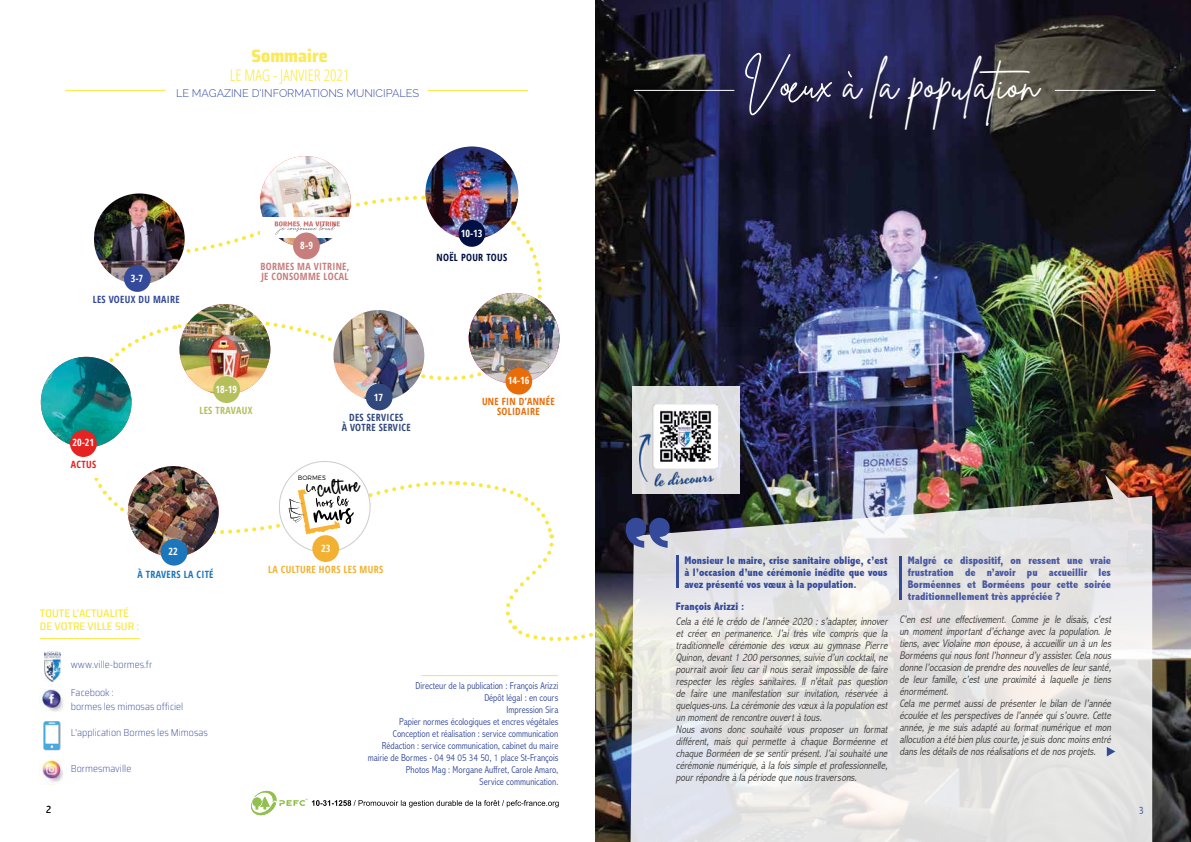
<style>
.page{position:relative;width:1191px;height:842px;background:#fff}
.page>*{position:absolute;margin:0;border:0;box-sizing:border-box;transform-origin:0 0}
.t1{font:44.7px "Brittany Signature";color:#fff}
.t2{font:19.1px "Dreameyes";color:#000}
.t3{font:800 semi-condensed 18px "Saira";color:#faea5a}
.t4{font:300 16px "Open Sans Condensed";color:#fae83e}
.t5{font:italic 300 condensed 11px/12px "Abadi";color:#3c3c3b}
.t6{font:800 condensed 11px/12px "Abadi";color:#4857a3;text-align:justify}
.t7{font:800 condensed 11px/12px "Abadi";color:#34499a;text-align:justify}
.t8{font:300 11px "Raleway";color:#34499a}
.t9{font:500 semi-condensed 11px/13.2px "Saira";color:#fae83e}
.t10{font:300 condensed 11px "Abadi";color:#000}
.t11{font:300 condensed 11px "Abadi";color:#34499a}
.t12{font:300 condensed 10px/12px "Abadi";color:#34499a;text-align:right}
.t13{font:200 semi-condensed 10px/14px "Saira";color:#34499a}
.t14{font:700 10px "Open Sans Condensed";color:#fff}
.t15{font:700 10px/10px "Open Sans Condensed";letter-spacing:.03em;color:#c67f7d}
.t16{font:700 10px/10px "Open Sans Condensed";letter-spacing:.03em;color:#31487d;text-align:center}
.t17{font:700 10px/10px "Open Sans Condensed";letter-spacing:.03em;color:#e86d09;text-align:center}
.t18{font:700 10px "Open Sans Condensed";letter-spacing:.03em;color:#f2b132}
.t19{font:700 10px "Open Sans Condensed";letter-spacing:.03em;color:#34499a}
.t20{font:700 10px "Open Sans Condensed";letter-spacing:.03em;color:#1c76bc}
.t21{font:700 10px "Open Sans Condensed";letter-spacing:.03em;color:#001044}
.t22{font:700 10px "Open Sans Condensed";letter-spacing:.03em;color:#b5bf5c}
.t23{font:700 10px "Open Sans Condensed";letter-spacing:.03em;color:#e52321}
.t24{font:300 6.3px "Montserrat";color:#000}
</style>
<div class="page">
<svg style="left:94px;top:428px;width:259px;height:137px"></svg>
<img style="left:595px;top:0;width:596px;height:842px">
<div style="left:632px;top:386px;width:107px;height:108px;background:linear-gradient(to right,#e0e2df,#dfdfe5)"></div>
<svg style="left:630px;top:475px;width:522px;height:367px;background:#d5d4d4"></svg>
<img style="left:40px;top:690px;width:23px;height:22px">
<img style="left:44px;top:652px;width:17px;height:29px">
<img style="left:43px;top:721px;width:18px;height:30px">
<hr style="left:421px;top:675px;width:137px;height:1px;background:#fae83e">
<hr style="left:40px;top:638px;width:100px;height:1px;background:#fae83e">
<hr style="left:1054px;top:90px;width:101px;height:1px;background:#fff">
<hr style="left:634px;top:90px;width:100px;height:1px;background:#fff">
<svg style="left:251px;top:791px;width:307px;height:24px"></svg>
<img style="left:41px;top:357px;width:91px;height:90px;border-radius:45px">
<div style="left:58px;top:451px;width:51px;height:27px;background:#fff"></div>
<div style="left:70px;top:430px;width:27px;height:27px;background:#e52321;border-radius:50%"></div>
<img style="left:128px;top:466px;width:91px;height:91px;border-radius:45px">
<div style="left:161px;top:539px;width:26px;height:27px;background:#1c76bc;border-radius:50%"></div>
<hr style="left:899px;top:556px;width:3px;height:44px;background:#34499a">
<svg style="left:790px;top:389px;width:5px;height:6px"></svg>
<hr style="left:676px;top:555px;width:2px;height:33px;background:#34499a">
<svg style="left:1106px;top:747px;width:9px;height:9px"></svg>
<svg style="left:745px;top:52px;width:87px;height:63px;background:#38375d"></svg>
<svg style="left:847px;top:70px;width:5px;height:8px"></svg>
<img style="left:639px;top:404px;width:78px;height:90px">
<div style="left:279px;top:461px;width:91px;height:91px;background:#fff;border-radius:50%"></div>
<svg style="left:288px;top:474px;width:381px;height:171px"></svg>
<div style="left:325px;top:532px;width:8px;height:16px;background:#fff"></div>
<div style="left:312px;top:535px;width:27px;height:27px;background:#f2b132;border-radius:50%"></div>
<img style="left:40px;top:89px;width:520px;height:337px">
<div style="left:293px;top:232px;width:27px;height:27px;background:#c67f7d;border-radius:50%"></div>
<svg style="left:40px;top:89px;width:208px;height:190px"></svg>
<img style="left:94px;top:193px;width:91px;height:91px;border-radius:45px">
<div style="left:124px;top:265px;width:27px;height:27px;background:#34499a;border-radius:50%"></div>
<hr style="left:427px;top:90px;width:101px;height:1px;background:#fae83e">
<hr style="left:65px;top:90px;width:101px;height:1px;background:#fae83e">
<img style="left:40px;top:760px;width:23px;height:24px">
<h3 class="t3" style="left:251px;top:42px;width:78px">Sommaire</h3>
<h3 class="t4" style="left:230px;top:64px;width:121px">LE MAG - JANVIER 2021</h3>
<p class="t8" style="left:176px;top:86px;width:244px">LE MAGAZINE D'INFORMATIONS MUNICIPALES</p>
<p class="t14" style="left:131px;top:271px;width:14px">3-7</p>
<p class="t19" style="left:93px;top:293px;width:89px">LES VOEUX DU MAIRE</p>
<p class="t14" style="left:300px;top:239px;width:15px">8-9</p>
<p class="t15" style="left:260px;top:262px;width:91px">BORMES MA VITRINE,<br>JE CONSOMME LOCAL</p>
<p class="t14" style="left:461px;top:227px;width:23px">10-13</p>
<p class="t21" style="left:436px;top:251px;width:72px">NOËL POUR TOUS</p>
<p class="t14" style="left:72px;top:436px;width:23px">20-21</p>
<p class="t23" style="left:71px;top:458px;width:27px">ACTUS</p>
<p class="t14" style="left:215px;top:383px;width:23px">18-19</p>
<p class="t22" style="left:199px;top:403px;width:55px">LES TRAVAUX</p>
<p class="t14" style="left:374px;top:390px;width:11px">17</p>
<p class="t16" style="left:342px;top:412px;width:71px">DES SERVICES<br>À VOTRE SERVICE</p>
<p class="t24" style="left:298px;top:474px;width:30px">BORMES</p>
<h2 class="t2" style="left:317px;top:480px;width:43px;rotate:-5deg">culture</h2>
<p class="t14" style="left:168px;top:545px;width:11px">22</p>
<p class="t20" style="left:137px;top:568px;width:78px">À TRAVERS LA CITÉ</p>
<p class="t9" style="left:40px;top:606px;width:101px">TOUTE L’ACTUALITÉ<br>DE VOTRE VILLE SUR :</p>
<p class="t14" style="left:321px;top:541px;width:11px">23</p>
<p class="t18" style="left:268px;top:563px;width:117px">LA CULTURE HORS LES MURS</p>
<p class="t14" style="left:508px;top:374px;width:23px">14-16</p>
<p class="t17" style="left:482px;top:396px;width:74px">UNE FIN D’ANNÉE<br>SOLIDAIRE</p>
<p class="t13" style="left:71px;top:657px;width:83px">www.ville-bormes.fr</p>
<p class="t13" style="left:71px;top:685px;width:114px">Facebook :<br>bormes les mimosas officiel</p>
<p class="t13" style="left:71px;top:725px;width:138px">L'application Bormes les Mimosas</p>
<p class="t13" style="left:71px;top:761px;width:62px">Bormesmaville</p>
<p class="t12" style="left:368px;top:679px;width:192px">Directeur de la publication : François Arizzi<br>Dépôt légal : en cours<br>Impression Sira<br>Papier normes écologiques et encres végétales Conception et réalisation : service communication Rédaction : service communication, cabinet du maire mairie de Bormes - 04 94 05 34 50, 1 place St-François Photos Mag : Morgane Auffret, Carole Amaro,<br>Service communication.</p>
<h1 class="t1" style="left:843px;top:57px;width:199px">à la population</h1>
<p class="t7" style="left:684px;top:554px;width:205px">Monsieur le maire, crise sanitaire oblige, c’est à l’occasion d’une cérémonie inédite que vous avez présenté vos vœux à la population.</p>
<p class="t7" style="left:676px;top:600px;width:70px">François Arizzi :</p>
<p class="t5" style="left:676px;top:615px;width:215px">Cela a été le crédo de l’année 2020 : s’adapter, innover et créer en permanence. J’ai très vite compris que la traditionnelle cérémonie des vœux au gymnase Pierre Quinon,devant1 200 personnes,suivie d’un cocktail,ne pourrait avoir lieu car il nous serait impossible de faire respecter les règles sanitaires. Il n’était pas question de faire une manifestation sur invitation, réservée à quelques-uns.La cérémonie desvœuxà la population est un momentde rencontre ouvertà tous.<br>Nous avons donc souhaité vous proposer un format différent, mais qui permette à chaque Borméenne et chaque Borméen de se sentir présent. J’ai souhaité une cérémonie numérique,à la foissimple etprofessionnelle, pourrépondre à la période que noustraversons.</p>
<p class="t6" style="left:908px;top:554px;width:205px">Malgré ce dispositif, on ressent une vraie frustration de n’avoir pu accueillir les Borméennes et Borméens pour cette soirée traditionnellement très appréciée ?</p>
<p class="t5" style="left:899px;top:613px;width:215px">C’en est une effectivement. Comme je le disais, c’est un moment important d’échange avec la population. Je tiens, avec Violaine mon épouse, à accueillir un à un les Borméensquinousfontl’honneurd’y assister.Cela nous donne l’occasion de prendre desnouvellesde leursanté, de leur famille, c’est une proximité à laquelle je tiens énormément.<br>Cela me permet aussi de présenter le bilan de l’année écoulée et les perspectives de l’année qui s’ouvre. Cette année, je me suis adapté au format numérique et mon allocution a été bien pluscourte,je suisdoncmoinsentré danslesdétailsde nosréalisationsetde nosprojets.</p>
<p class="t10" style="left:46px;top:803px;width:7px">2</p>
<p class="t11" style="left:1138px;top:804px;width:7px">3</p>
</div>
